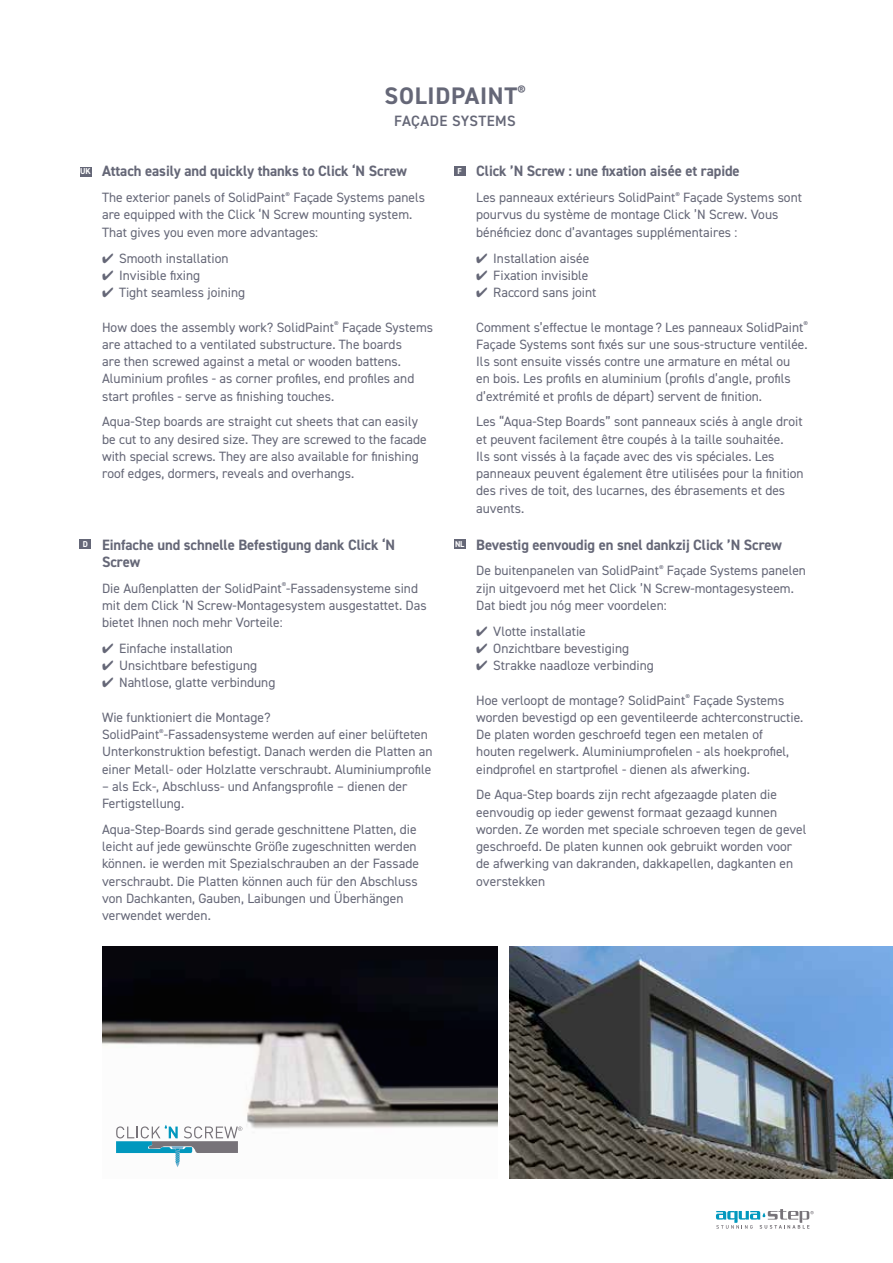
<style>
.page{position:relative;width:893px;height:1263px;background:#fff}
.page>*{position:absolute;margin:0;border:0;box-sizing:border-box;transform-origin:0 0}
.t1{font:700 24px "DIN2014";letter-spacing:.03em;color:#656777}
.t2{font:700 15px/17.2px "DIN2014";letter-spacing:-.005em;color:#656777}
.t3{font:600 15px "DIN2014";letter-spacing:.025em;color:#656777}
.t4{font:13.5px/17.2px "DIN2014";color:#656777}
.t5{font:700 8.55px "DIN2014";color:#fff;scale:.96 1}
</style>
<div class="page">
<svg style="left:716px;top:1209px;width:98px;height:20px"></svg>
<div style="left:454px;top:539px;width:12px;height:10px;background:#656777"></div>
<div style="left:454px;top:166px;width:11px;height:10px;background:#656777"></div>
<div style="left:80px;top:167px;width:11px;height:9px;background:#656777"></div>
<div style="left:80px;top:539px;width:11px;height:10px;background:#656777"></div>
<img style="left:510px;top:946px;width:383px;height:232px">
<img style="left:102px;top:946px;width:396px;height:184px">
<svg style="left:116px;top:1125px;width:126px;height:42px"></svg>
<h1 class="t1" style="left:385px;top:79px;width:142px">SOLIDPAINT<sup>®</sup></h1>
<p class="t3" style="left:394px;top:111px;width:123px">FAÇADE SYSTEMS</p>
<p class="t2" style="left:102px;top:162px;width:306px">Attach easily and quickly thanks to Click ‘N Screw</p>
<p class="t4" style="left:102px;top:189px;width:325px">The exterior panels of SolidPaint<sup>®</sup> Façade Systems panels are equipped with the Click ‘N Screw mounting system.<br>That gives you even more advantages:</p>
<p class="t4" style="left:102px;top:249px;width:128px">✔ Smooth installation</p>
<p class="t4" style="left:102px;top:266px;width:100px">✔ Invisible fixing</p>
<p class="t4" style="left:102px;top:283px;width:145px">✔ Tight seamless joining</p>
<p class="t4" style="left:102px;top:318px;width:333px">How does the assembly work? SolidPaint<sup>®</sup> Façade Systems are attached to a ventilated substructure. The boards<br>are then screwed against a metal or wooden battens.<br>Aluminium profiles - as corner profiles, end profiles and start profiles - serve as finishing touches.</p>
<p class="t4" style="left:102px;top:413px;width:326px">Aqua-Step boards are straight cut sheets that can easily be cut to any desired size. They are screwed to the facade with special screws. They are also available for finishing roof edges, dormers, reveals and overhangs.</p>
<p class="t5" style="left:80px;top:165px;width:13px">UK</p>
<p class="t5" style="left:457px;top:165px;width:6px">F</p>
<p class="t2" style="left:476px;top:162px;width:265px">Click ’N Screw : une fixation aisée et rapide</p>
<p class="t4" style="left:476px;top:189px;width:327px">Les panneaux extérieurs SolidPaint<sup>®</sup> Façade Systems sont pourvus du système de montage Click ’N Screw. Vous bénéficiez donc d’avantages supplémentaires :</p>
<p class="t4" style="left:476px;top:249px;width:115px">✔ Installation aisée</p>
<p class="t4" style="left:476px;top:266px;width:114px">✔ Fixation invisible</p>
<p class="t4" style="left:476px;top:283px;width:122px">✔ Raccord sans joint</p>
<p class="t4" style="left:476px;top:318px;width:333px">Comment s’effectue le montage ? Les panneaux SolidPaint<sup>® </sup>Façade Systems sont fixés sur une sous-structure ventilée.<br>Ils sont ensuite vissés contre une armature en métal ou<br>en bois. Les profils en aluminium (profils d’angle, profils d’extrémité et profils de départ) servent de finition.</p>
<p class="t4" style="left:476px;top:413px;width:329px">Les “Aqua-Step Boards” sont panneaux sciés à angle droit et peuvent facilement être coupés à la taille souhaitée.<br>Ils sont vissés à la façade avec des vis spéciales. Les panneaux peuvent également être utilisées pour la finition des rives de toit, des lucarnes, des ébrasements et des auvents.</p>
<p class="t2" style="left:102px;top:536px;width:295px">Einfache und schnelle Befestigung dank Click ‘N<br>Screw</p>
<p class="t4" style="left:102px;top:579px;width:326px">Die Außenplatten der SolidPaint<sup>®</sup>-Fassadensysteme sind mit dem Click ‘N Screw-Montagesystem ausgestattet. Das bietet Ihnen noch mehr Vorteile:</p>
<p class="t4" style="left:102px;top:639px;width:133px">✔ Einfache installation</p>
<p class="t4" style="left:102px;top:656px;width:157px">✔ Unsichtbare befestigung</p>
<p class="t4" style="left:102px;top:674px;width:175px">✔ Nahtlose, glatte verbindung</p>
<p class="t4" style="left:102px;top:708px;width:332px">Wie funktioniert die Montage?<br>SolidPaint<sup>®</sup>-Fassadensysteme werden auf einer belüfteten Unterkonstruktion befestigt. Danach werden die Platten an einer Metall- oder Holzlatte verschraubt. Aluminiumprofile</p>
<p class="t4" style="left:102px;top:777px;width:307px">– als Eck-, Abschluss- und Anfangsprofile – dienen der<br>Fertigstellung.</p>
<p class="t4" style="left:102px;top:820px;width:319px">Aqua-Step-Boards sind gerade geschnittene Platten, die leicht auf jede gewünschte Größe zugeschnitten werden können. ie werden mit Spezialschrauben an der Fassade verschraubt. Die Platten können auch für den Abschluss von Dachkanten, Gauben, Laibungen und Überhängen verwendet werden.</p>
<p class="t5" style="left:83px;top:538px;width:7px">D</p>
<p class="t2" style="left:476px;top:536px;width:307px">Bevestig eenvoudig en snel dankzij Click ’N Screw</p>
<p class="t4" style="left:476px;top:562px;width:331px">De buitenpanelen van SolidPaint<sup>®</sup> Façade Systems panelen zijn uitgevoerd met het Click ’N Screw-montagesysteem.<br>Dat biedt jou nóg meer voordelen:</p>
<p class="t4" style="left:476px;top:622px;width:111px">✔ Vlotte installatie</p>
<p class="t4" style="left:476px;top:639px;width:154px">✔ Onzichtbare bevestiging</p>
<p class="t4" style="left:476px;top:656px;width:179px">✔ Strakke naadloze verbinding</p>
<p class="t4" style="left:476px;top:691px;width:329px">Hoe verloopt de montage? SolidPaint<sup>®</sup> Façade Systems worden bevestigd op een geventileerde achterconstructie.<br>De platen worden geschroefd tegen een metalen of houten regelwerk. Aluminiumprofielen - als hoekprofiel, eindprofiel en startprofiel - dienen als afwerking.</p>
<p class="t4" style="left:476px;top:786px;width:332px">De Aqua-Step boards zijn recht afgezaagde platen die eenvoudig op ieder gewenst formaat gezaagd kunnen worden. Ze worden met speciale schroeven tegen de gevel geschroefd. De platen kunnen ook gebruikt worden voor de afwerking van dakranden, dakkapellen, dagkanten en overstekken</p>
<p class="t5" style="left:455px;top:538px;width:11px">NL</p>
</div>
